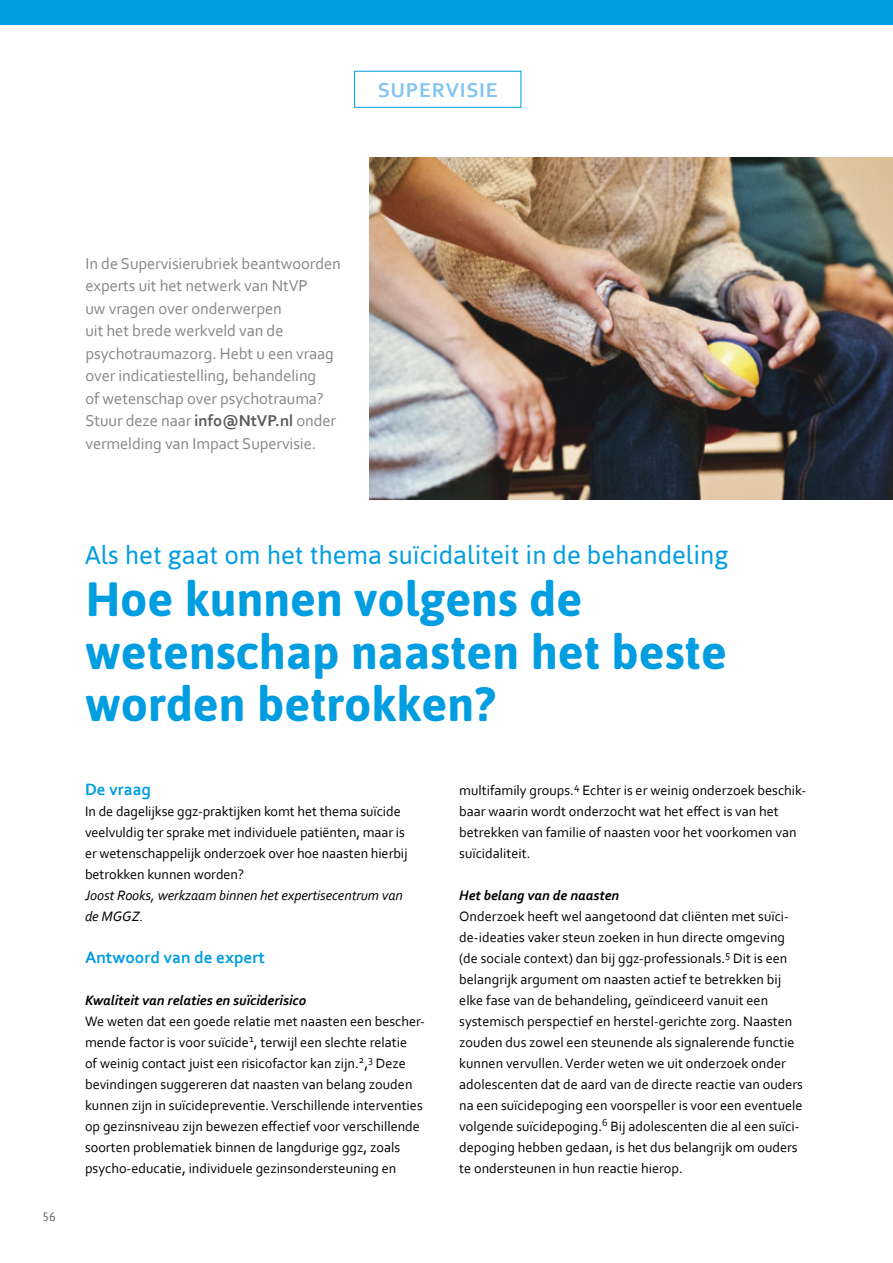
<style>
.page{position:relative;width:893px;height:1263px;background:#fff}
.page>*{position:absolute;margin:0;border:0;box-sizing:border-box;transform-origin:0 0}
.NtVP_kop{font:700 48px/52.5px "Asap";color:#009de0}
.NtVP_kop-2{font:25.5px "Asap";color:#009de0}
.NtVP_chapeau{font:700 21px "Corbel";letter-spacing:.035em;color:#84c4f0}
.NtVP_tussenkopje{font:700 17.25px "Corbel";color:#009de0}
.NtVP_intro{font:16.5px/22.5px "Corbel";letter-spacing:-.005em;color:#868686}
.NtVP_plat{font:14.25px/21px "Corbel";color:#000}
.NtVP_plat-2{font:italic 700 14.25px "Corbel";color:#000}
.NtVP_plat-3{font:italic 14.25px "Corbel";letter-spacing:-.005em;color:#000}
.t1{font:12px "PT Sans";color:#585857}
.s1{font-weight:700;color:#5a5a59}
</style>
<div class="page">
<div style="left:0;top:0;width:893px;height:24px;background:#009de0"></div>
<div style="left:354px;top:71px;width:167px;height:37px;border:1px solid #009de0"></div>
<img style="left:370px;top:157px;width:523px;height:342px">
<p class="NtVP_chapeau" style="left:378px;top:77px;width:122px">SUPERVISIE</p>
<p class="NtVP_intro" style="left:85px;top:252px;width:257px">In de Supervisierubriek beantwoorden experts uit het netwerk van NtVP<br>uw vragen over onderwerpen<br>uit het brede werkveld van de psychotraumazorg. Hebt u een vraag over indicatiestelling, behandeling<br>of wetenschap over psychotrauma?<br>Stuur deze naar <span class="s1">info@NtVP.nl</span> onder vermelding van Impact Supervisie.</p>
<p class="t1" style="left:43px;top:1209px;width:15px">56</p>
<p class="NtVP_kop-2" style="left:85px;top:540px;width:645px">Als het gaat om het thema suïcidaliteit in de behandeling</p>
<p class="NtVP_kop" style="left:85px;top:573px;width:643px">Hoe kunnen volgens de wetenschap naasten het beste worden betrokken?</p>
<p class="NtVP_tussenkopje" style="left:85px;top:778px;width:68px">De vraag</p>
<p class="NtVP_plat" style="left:85px;top:800px;width:324px">In de dagelijkse ggz-praktijken komt het thema suïcide veelvuldig ter sprake met individuele patiënten, maar is er wetenschappelijk onderzoek over hoe naasten hierbij betrokken kunnen worden?</p>
<p class="NtVP_plat-3" style="left:85px;top:886px;width:319px">Joost Rooks, werkzaam binnen het expertisecentrum van</p>
<p class="NtVP_plat-3" style="left:85px;top:907px;width:60px">de MGGZ.</p>
<p class="NtVP_tussenkopje" style="left:85px;top:946px;width:181px">Antwoord van de expert</p>
<p class="NtVP_plat-2" style="left:85px;top:991px;width:222px">Kwaliteit van relaties en suïciderisico</p>
<p class="NtVP_plat" style="left:85px;top:1010px;width:341px">We weten dat een goede relatie met naasten een bescher&shy;mende factor is voor suïcide<sup>1</sup>, terwijl een slechte relatie<br>of weinig contact juist een risicofactor kan zijn.<sup>2</sup>,<sup>3</sup> Deze bevindingen suggereren dat naasten van belang zouden kunnen zijn in suïcidepreventie. Verschillende interventies op gezinsniveau zijn bewezen effectief voor verschillende soorten problematiek binnen de langdurige ggz, zoals psycho-educatie, individuele gezinsondersteuning en</p>
<p class="NtVP_plat" style="left:459px;top:779px;width:348px">multifamily groups.<sup>4</sup> Echter is er weinig onderzoek beschik&shy;baar waarin wordt onderzocht wat het effect is van het betrekken van familie of naasten voor het voorkomen van suïcidaliteit.</p>
<p class="NtVP_plat-2" style="left:459px;top:886px;width:161px">Het belang van de naasten</p>
<p class="NtVP_plat" style="left:459px;top:905px;width:345px">Onderzoek heeft wel aangetoond dat cliënten met suïci&shy;de-ideaties vaker steun zoeken in hun directe omgeving (de sociale context) dan bij ggz-professionals.<sup>5</sup> Dit is een belangrijk argument om naasten actief te betrekken bij elke fase van de behandeling, geïndiceerd vanuit een systemisch perspectief en herstel-gerichte zorg. Naasten zouden dus zowel een steunende als signalerende functie kunnen vervullen. Verder weten we uit onderzoek onder adolescenten dat de aard van de directe reactie van ouders na een suïcidepoging een voorspeller is voor een eventuele volgende suïcidepoging.<sup>6</sup> Bij adolescenten die al een suïci&shy;depoging hebben gedaan, is het dus belangrijk om ouders te ondersteunen in hun reactie hierop.</p>
</div>
